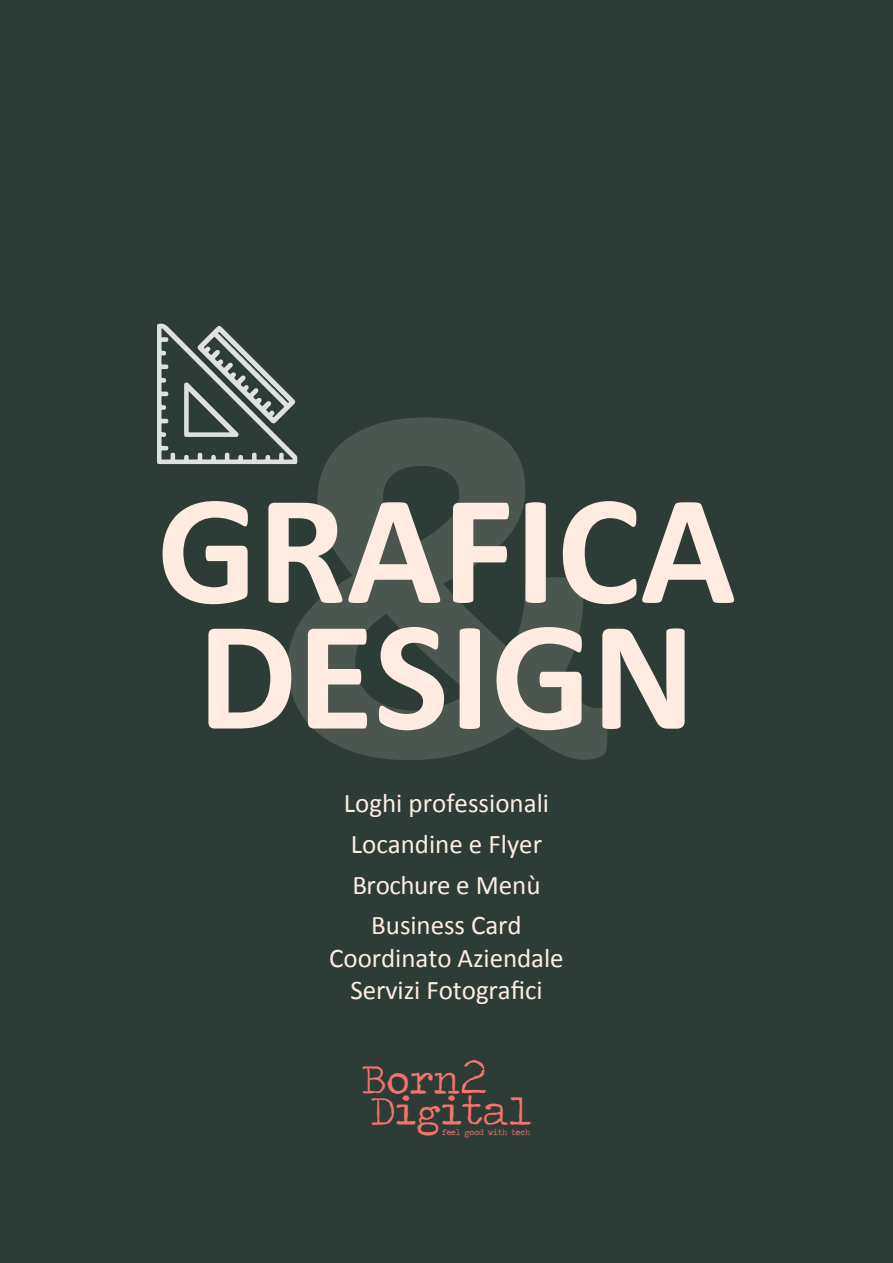
<style>
.page{position:relative;width:893px;height:1263px;background:#2e3c37}
.page>*{position:absolute;margin:0;border:0;box-sizing:border-box;transform-origin:0 0}
.t1{font:700 508.2px "Calibri";color:#feece2}
.t2{font:700 157.95px/126px "Calibri";color:#feece2}
.t3{font:40.95px "Traveling Typewriter";color:#f3736d}
.t4{font:27px/40.7px "Calibri";letter-spacing:-.005em;color:#feece2;text-align:center}
.t5{font:8.55px "Traveling Typewriter";color:#f3736d}
.s1{font-size:51.15px}
</style>
<div class="page">
<svg style="left:157px;top:324px;width:140px;height:140px"></svg>
<h1 class="t1" style="left:267px;top:227px;width:360px">&amp;</h1>
<p class="t4" style="left:344px;top:782px;width:207px">Loghi professionali<br>Locandine e Flyer<br>Brochure e Menù<br>Business Card</p>
<p class="t4" style="left:329px;top:940px;width:236px;line-height:32.4px">Coordinato Aziendale<br>Servizi Fotografici</p>
<h2 class="t2" style="left:157px;top:482px;width:580px">GRAFICA<br>DESIGN</h2>
<h3 class="t3" style="left:361px;top:1053px;width:127px">Born<span class="s1">2</span></h3>
<p class="t5" style="left:442px;top:1127px;width:90px">feel good with tech</p>
<h3 class="t3" style="left:371px;top:1084px;width:162px">Digital</h3>
</div>
